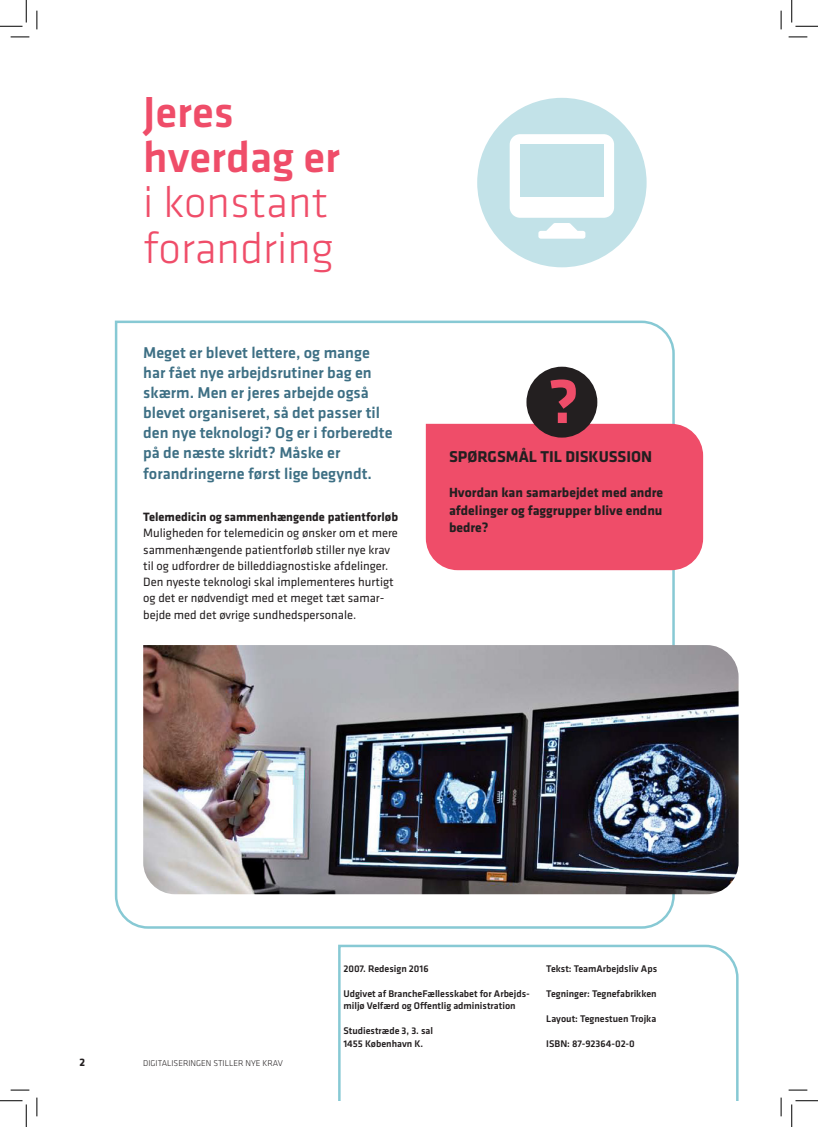
<style>
.page{position:relative;width:818px;height:1127px;background:#fff}
.page>*{position:absolute;margin:0;border:0;box-sizing:border-box;transform-origin:0 0}
.Overskrift_opslag_1{font:300 45px "Klavika";color:#ef4d69}
.Overskrift_opslag_1-2{font:500 45px "Klavika";color:#ef4d69}
.Manchet{font:500 16.25px/20px "Klavika";color:#3d6f84}
.BAR_Brød{font:700 16.25px "Klavika";color:#231f20}
.BAR_Brød-2{font:700 13.75px/17.5px "Klavika";color:#231f20;text-align:justify}
.BAR_Brød-3{font:12.5px/16.2px "Klavika";color:#231f20}
.mellemrubrik_3{font:700 12.5px "Klavika";color:#231f20}
.t1{font:700 11.25px "Klavika";color:#231f20}
.BAR_Brød-4{font:500 10px/12.5px "Klavika";color:#231f20}
.t2{font:300 8.75px "Klavika";color:#231f20}
</style>
<div class="page">
<svg style="left:114px;top:320px;width:562px;height:609px"></svg>
<img style="left:143px;top:645px;width:595px;height:249px">
<div style="left:426px;top:423px;width:277px;height:147px;background:#ef4d69"></div>
<div style="left:526px;top:366px;width:71px;height:71px;background:#231f20;border-radius:50%"></div>
<svg style="left:550px;top:379px;width:26px;height:44px"></svg>
<svg style="left:477px;top:98px;width:169px;height:169px"></svg>
<svg style="left:338px;top:944px;width:401px;height:156px"></svg>
<svg style="left:11px;top:36px;width:18px;height:2px"></svg>
<svg style="left:788px;top:36px;width:19px;height:2px"></svg>
<svg style="left:11px;top:1089px;width:18px;height:1px"></svg>
<svg style="left:788px;top:1089px;width:19px;height:1px"></svg>
<svg style="left:36px;top:11px;width:2px;height:18px"></svg>
<svg style="left:36px;top:1097px;width:2px;height:18px"></svg>
<svg style="left:780px;top:11px;width:2px;height:18px"></svg>
<svg style="left:780px;top:1097px;width:2px;height:18px"></svg>
<svg style="left:0;top:0;width:27px;height:27px"></svg>
<svg style="left:0;top:1100px;width:27px;height:26px"></svg>
<svg style="left:791px;top:0;width:27px;height:27px"></svg>
<svg style="left:791px;top:1100px;width:27px;height:26px"></svg>
<p class="Overskrift_opslag_1-2" style="left:143px;top:82px;width:92px">Jeres</p>
<p class="Overskrift_opslag_1-2" style="left:143px;top:127px;width:199px">hverdag er</p>
<p class="Overskrift_opslag_1" style="left:143px;top:175px;width:186px">i konstant</p>
<p class="Overskrift_opslag_1" style="left:143px;top:220px;width:192px">forandring</p>
<p class="Manchet" style="left:143px;top:342px;width:251px">Meget er blevet lettere, og mange har fået nye arbejdsrutiner bag en skærm. Men er jeres arbejde også blevet organiseret, så det passer til den nye teknologi? Og er i forberedte på de næste skridt? Måske er forandringerne først lige begyndt.</p>
<p class="mellemrubrik_3" style="left:143px;top:507px;width:256px">Telemedicin og sammenhængende patientforløb</p>
<p class="BAR_Brød-3" style="left:143px;top:524px;width:256px">Muligheden for telemedicin og ønsker om et mere sammenhængende patientforløb stiller nye krav til og udfordrer de billeddiagnostiske afdelinger.<br>Den nyeste teknologi skal implementeres hurtigt og det er nødvendigt med et meget tæt samar&shy;bejde med det øvrige sundhedspersonale.</p>
<p class="BAR_Brød" style="left:449px;top:445px;width:205px">SPØRGSMÅL TIL DISKUSSION</p>
<p class="BAR_Brød-2" style="left:449px;top:483px;width:216px">Hvordan kan samarbejdet med andre afdelinger og faggrupper blive endnu bedre?</p>
<p class="t1" style="left:79px;top:1053px;width:7px">2</p>
<p class="t2" style="left:143px;top:1057px;width:141px">DIGITALISERINGEN STILLER NYE KRAV</p>
<p class="BAR_Brød-4" style="left:343px;top:961px;width:87px">2007. Redesign 2016</p>
<p class="BAR_Brød-4" style="left:343px;top:986px;width:188px">Udgivet af BrancheFællesskabet for Arbejds&shy;miljø Velfærd og Offentlig administration</p>
<p class="BAR_Brød-4" style="left:343px;top:1024px;width:91px">Studiestræde 3, 3. sal<br>1455 København K.</p>
<p class="BAR_Brød-4" style="left:546px;top:961px;width:112px">Tekst: TeamArbejdsliv Aps</p>
<p class="BAR_Brød-4" style="left:546px;top:986px;width:112px">Tegninger: Tegnefabrikken</p>
<p class="BAR_Brød-4" style="left:546px;top:1011px;width:111px">Layout: Tegnestuen Trojka</p>
<p class="BAR_Brød-4" style="left:546px;top:1036px;width:90px">ISBN: 87-92364-02-0</p>
</div>
